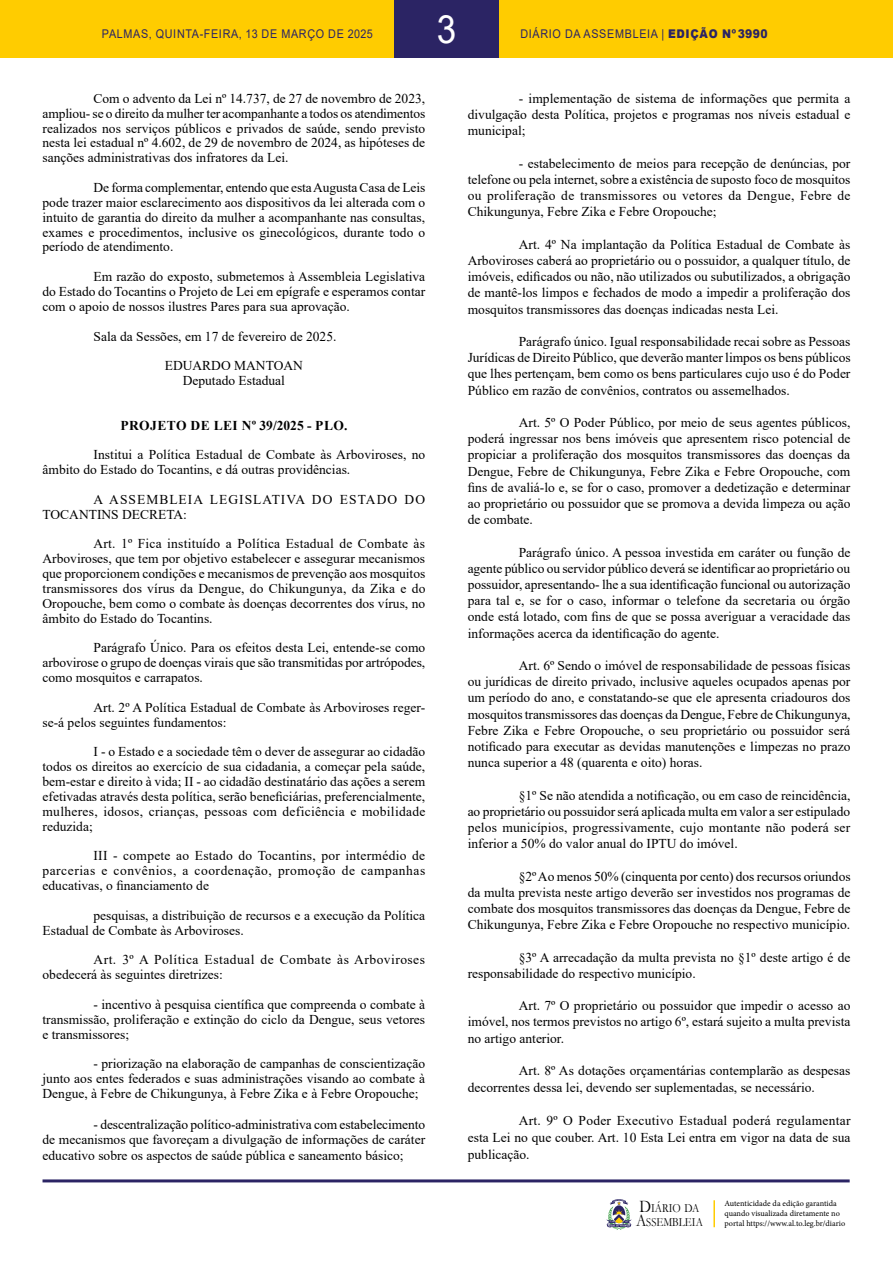
<style>
.page{position:relative;width:893px;height:1263px;background:#fff}
.page>*{position:absolute;margin:0;border:0;box-sizing:border-box;transform-origin:0 0}
.t1{font:39px "Arial";color:#fff;scale:.9 1}
.t2{font:13.5px/16.2px "Times New Roman";color:#000;text-align:justify}
.t3{font:13.5px/14.9px "Times New Roman";letter-spacing:.035em;color:#000}
.t4{font:13.5px/14.9px "Times New Roman";letter-spacing:.075em;color:#000}
.t5{font:700 13.5px "Times New Roman";letter-spacing:.035em;color:#000}
.t6{font:12.45px/14px "Garamond";color:#000;scale:.85 1}
.t7{font:12px "Arial";letter-spacing:.065em;color:#2b2464;scale:.9 1}
.t8{font:8.25px/9.9px "Minion Pro";color:#000}
.s1{font-weight:900}
.s2{font-size:17.85px}
</style>
<div class="page">
<div style="left:0;top:0;width:893px;height:58px;background:#fc0"></div>
<hr style="left:43px;top:1179px;width:807px;height:3px;background:#2b2464">
<svg style="left:606px;top:1199px;width:26px;height:31px"></svg>
<div style="left:394px;top:0;width:105px;height:58px;background:#2b2464"></div>
<hr style="left:713px;top:1200px;width:2px;height:27px;background:#fc0">
<h1 class="t1" style="left:437px;top:2px;width:23px">3</h1>
<p class="t7" style="left:102px;top:25px;width:302px">PALMAS, QUINTA-FEIRA, 13 DE MARÇO DE 2025</p>
<p class="t7" style="left:520px;top:25px;width:276px">DIÁRIO DA ASSEMBLEIA | <span class="s1">EDIÇÃO Nº3990</span></p>
<p class="t2" style="left:43px;top:91px;width:384px;line-height:14.9px;text-indent:51px">Com o advento da Lei nº 14.737, de 27 de novembro de 2023, ampliou- se o direito da mulher ter acompanhante a todos os atendimentos realizados nos serviços públicos e privados de saúde, sendo previsto nesta lei estadual nº 4.602, de 29 de novembro de 2024, as hipóteses de sanções administrativas dos infratores da Lei.</p>
<p class="t2" style="left:43px;top:180px;width:384px;line-height:14.9px;text-indent:51px">De forma complementar, entendo que esta Augusta Casa de Leis pode trazer maior esclarecimento aos dispositivos da lei alterada com o intuito de garantia do direito da mulher a acompanhante nas consultas, exames e procedimentos, inclusive os ginecológicos, durante todo o período de atendimento.</p>
<p class="t2" style="left:43px;top:269px;width:384px;line-height:14.9px;text-indent:51px">Em razão do exposto, submetemos à Assembleia Legislativa do Estado do Tocantins o Projeto de Lei em epígrafe e esperamos contar com o apoio de nossos ilustres Pares para sua aprovação.</p>
<p class="t2" style="left:165px;top:321px;width:173px;line-height:29.7px;text-indent:-71px">Sala da Sessões, em 17 de fevereiro de 2025.<br>EDUARDO MANTOAN</p>
<p class="t2" style="left:183px;top:372px;width:104px">Deputado Estadual</p>
<p class="t5" style="left:120px;top:415px;width:229px">PROJETO DE LEI Nº 39/2025 - PLO.</p>
<p class="t2" style="left:43px;top:447px;width:384px;line-height:14.9px;text-indent:51px">Institui a Política Estadual de Combate às Arboviroses, no âmbito do Estado do Tocantins, e dá outras providências.</p>
<p class="t4" style="left:43px;top:491px;width:384px;text-indent:51px">A ASSEMBLEIA LEGISLATIVA DO ESTADO DO<br>TOCANTINS DECRETA:</p>
<p class="t2" style="left:43px;top:536px;width:384px;line-height:14.9px;text-indent:51px">Art. 1º Fica instituído a Política Estadual de Combate às Arboviroses, que tem por objetivo estabelecer e assegurar mecanismos que proporcionem condições e mecanismos de prevenção aos mosquitos transmissores dos vírus da Dengue, do Chikungunya, da Zika e do Oropouche, bem como o combate às doenças decorrentes dos vírus, no âmbito do Estado do Tocantins.</p>
<p class="t2" style="left:43px;top:640px;width:384px;line-height:14.9px;text-indent:51px">Parágrafo Único. Para os efeitos desta Lei, entende-se como arbovirose o grupo de doenças virais que são transmitidas por artrópodes, como mosquitos e carrapatos.</p>
<p class="t2" style="left:43px;top:699px;width:384px;line-height:14.9px;text-indent:51px">Art. 2º A Política Estadual de Combate às Arboviroses reger&shy;se-á pelos seguintes fundamentos:</p>
<p class="t2" style="left:43px;top:744px;width:384px;line-height:14.9px;text-indent:51px">I - o Estado e a sociedade têm o dever de assegurar ao cidadão todos os direitos ao exercício de sua cidadania, a começar pela saúde, bem-estar e direito à vida; II - ao cidadão destinatário das ações a serem efetivadas através desta política, serão beneficiárias, preferencialmente, mulheres, idosos, crianças, pessoas com deficiência e mobilidade reduzida;</p>
<p class="t2" style="left:43px;top:848px;width:384px;line-height:14.9px;text-indent:51px">III - compete ao Estado do Tocantins, por intermédio de parcerias e convênios, a coordenação, promoção de campanhas educativas, o financiamento de</p>
<p class="t2" style="left:43px;top:907px;width:384px;line-height:14.9px;text-indent:51px">pesquisas, a distribuição de recursos e a execução da Política<br>Estadual de Combate às Arboviroses.</p>
<p class="t3" style="left:43px;top:952px;width:384px;text-indent:51px">Art. 3º A Política Estadual de Combate às Arboviroses obedecerá às seguintes diretrizes:</p>
<p class="t2" style="left:43px;top:996px;width:384px;line-height:14.9px;text-indent:51px">- incentivo à pesquisa científica que compreenda o combate à transmissão, proliferação e extinção do ciclo da Dengue, seus vetores e transmissores;</p>
<p class="t2" style="left:43px;top:1056px;width:384px;line-height:14.9px;text-indent:51px">- priorização na elaboração de campanhas de conscientização junto aos entes federados e suas administrações visando ao combate à Dengue, à Febre de Chikungunya, à Febre Zika e à Febre Oropouche;</p>
<p class="t2" style="left:43px;top:1116px;width:384px;line-height:15.5px;text-indent:51px">- descentralização político-administrativa com estabelecimento de mecanismos que favoreçam a divulgação de informações de caráter educativo sobre os aspectos de saúde pública e saneamento básico;</p>
<p class="t2" style="left:468px;top:90px;width:384px;text-indent:51px">- implementação de sistema de informações que permita a divulgação desta Política, projetos e programas nos níveis estadual e municipal;</p>
<p class="t2" style="left:468px;top:155px;width:384px;text-indent:51px">- estabelecimento de meios para recepção de denúncias, por telefone ou pela internet, sobre a existência de suposto foco de mosquitos ou proliferação de transmissores ou vetores da Dengue, Febre de Chikungunya, Febre Zika e Febre Oropouche;</p>
<p class="t2" style="left:468px;top:236px;width:384px;text-indent:51px">Art. 4º Na implantação da Política Estadual de Combate às Arboviroses caberá ao proprietário ou o possuidor, a qualquer título, de imóveis, edificados ou não, não utilizados ou subutilizados, a obrigação de mantê-los limpos e fechados de modo a impedir a proliferação dos mosquitos transmissores das doenças indicadas nesta Lei.</p>
<p class="t2" style="left:468px;top:333px;width:384px;text-indent:51px">Parágrafo único. Igual responsabilidade recai sobre as Pessoas Jurídicas de Direito Público, que deverão manter limpos os bens públicos que lhes pertençam, bem como os bens particulares cujo uso é do Poder Público em razão de convênios, contratos ou assemelhados.</p>
<p class="t2" style="left:468px;top:414px;width:384px;text-indent:51px">Art. 5º O Poder Público, por meio de seus agentes públicos, poderá ingressar nos bens imóveis que apresentem risco potencial de propiciar a proliferação dos mosquitos transmissores das doenças da Dengue, Febre de Chikungunya, Febre Zika e Febre Oropouche, com fins de avaliá-lo e, se for o caso, promover a dedetização e determinar ao proprietário ou possuidor que se promova a devida limpeza ou ação de combate.</p>
<p class="t2" style="left:468px;top:543px;width:384px;text-indent:51px">Parágrafo único. A pessoa investida em caráter ou função de agente público ou servidor público deverá se identificar ao proprietário ou possuidor, apresentando- lhe a sua identificação funcional ou autorização para tal e, se for o caso, informar o telefone da secretaria ou órgão onde está lotado, com fins de que se possa averiguar a veracidade das informações acerca da identificação do agente.</p>
<p class="t2" style="left:468px;top:657px;width:384px;text-indent:51px">Art. 6º Sendo o imóvel de responsabilidade de pessoas físicas ou jurídicas de direito privado, inclusive aqueles ocupados apenas por um período do ano, e constatando-se que ele apresenta criadouros dos mosquitos transmissores das doenças da Dengue, Febre de Chikungunya, Febre Zika e Febre Oropouche, o seu proprietário ou possuidor será notificado para executar as devidas manutenções e limpezas no prazo nunca superior a 48 (quarenta e oito) horas.</p>
<p class="t2" style="left:468px;top:786px;width:384px;text-indent:51px">§1º Se não atendida a notificação, ou em caso de reincidência, ao proprietário ou possuidor será aplicada multa em valor a ser estipulado pelos municípios, progressivamente, cujo montante não poderá ser inferior a 50% do valor anual do IPTU do imóvel.</p>
<p class="t2" style="left:468px;top:867px;width:384px;text-indent:51px">§2º Ao menos 50% (cinquenta por cento) dos recursos oriundos da multa prevista neste artigo deverão ser investidos nos programas de combate dos mosquitos transmissores das doenças da Dengue, Febre de Chikungunya, Febre Zika e Febre Oropouche no respectivo município.</p>
<p class="t2" style="left:468px;top:948px;width:384px;text-indent:51px">§3º A arrecadação da multa prevista no §1º deste artigo é de responsabilidade do respectivo município.</p>
<p class="t2" style="left:468px;top:997px;width:384px;text-indent:51px">Art. 7º O proprietário ou possuidor que impedir o acesso ao imóvel, nos termos previstos no artigo 6º, estará sujeito a multa prevista no artigo anterior.</p>
<p class="t2" style="left:468px;top:1062px;width:384px;line-height:16.6px;text-indent:51px">Art. 8º As dotações orçamentárias contemplarão as despesas decorrentes dessa lei, devendo ser suplementadas, se necessário.</p>
<p class="t2" style="left:468px;top:1112px;width:384px;line-height:16.6px;text-indent:51px">Art. 9º O Poder Executivo Estadual poderá regulamentar esta Lei no que couber. Art. 10 Esta Lei entra em vigor na data de sua publicação.</p>
<p class="t6" style="left:636px;top:1201px;width:80px"><span class="s2">D</span>IÁRIO DA<br><span class="s2">A</span>SSEMBLEIA</p>
<p class="t8" style="left:724px;top:1199px;width:122px">Autenticidade da edição garantida quando visualizada diretamente no portal https://www.al.to.leg.br/diario</p>
</div>
